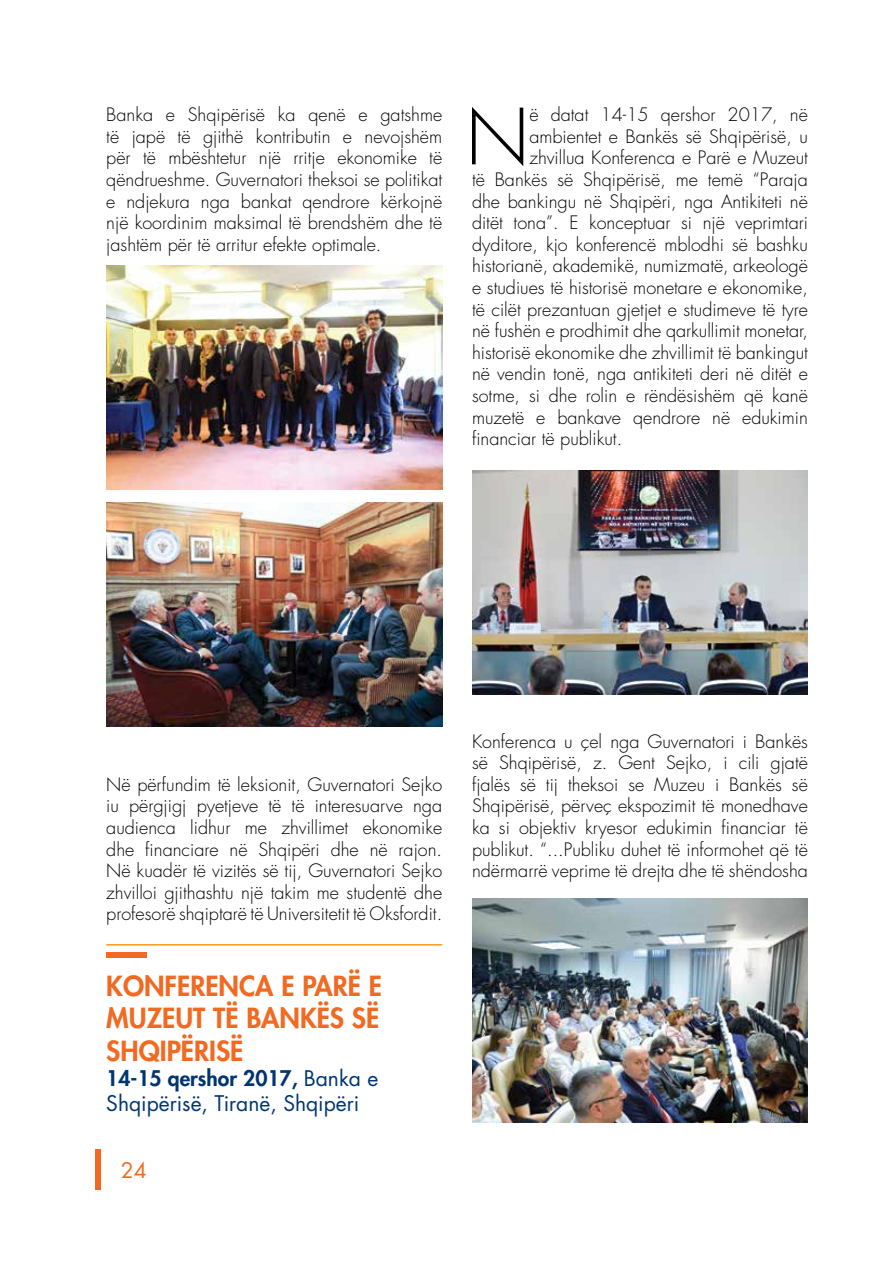
<style>
.page{position:relative;width:893px;height:1263px;background:#fff}
.page>*{position:absolute;margin:0;border:0;box-sizing:border-box;transform-origin:0 0}
.t1{font:300 75.3px "Futura Std";color:#000}
.t2{font:800 27px/32.4px "Futura Std";color:#f26921;text-align:justify}
.t3{font:21px/25.2px "Futura Std";color:#003571}
.t4{font:21px "Futura Std";color:#f26921}
.t5{font:300 18px/21.6px "Futura Std";color:#000;text-align:justify}
.s1{font-weight:800}
</style>
<div class="page">
<div style="left:95px;top:1149px;width:6px;height:40px;background:#f26921"></div>
<img style="left:106px;top:502px;width:336px;height:224px">
<img style="left:472px;top:899px;width:336px;height:224px">
<img style="left:472px;top:471px;width:336px;height:223px">
<div style="left:106px;top:952px;width:41px;height:5px;background:#f26921"></div>
<hr style="left:106px;top:944px;width:336px;height:1px;background:#f8971d">
<img style="left:106px;top:266px;width:336px;height:224px">
<p class="t5" style="left:106px;top:104px;width:337px">Banka e Shqipërisë ka qenë e gatshme të japë të gjithë kontributin e nevojshëm për të mbështetur një rritje ekonomike të qëndrueshme. Guvernatori theksoi se politikat e ndjekura nga bankat qendrore kërkojnë një koordinim maksimal të brendshëm dhe të jashtëm për të arritur efekte optimale.</p>
<h1 class="t1" style="left:466px;top:91px;width:65px">N</h1>
<p class="t5" style="left:529px;top:104px;width:280px">ë datat 14-15 qershor 2017, në</p>
<p class="t5" style="left:529px;top:126px;width:280px">ambientet e Bankës së Shqipërisë, u</p>
<p class="t5" style="left:529px;top:148px;width:280px">zhvillua Konferenca e Parë e Muzeut</p>
<p class="t5" style="left:472px;top:169px;width:337px">të Bankës së Shqipërisë, me temë “Paraja</p>
<p class="t5" style="left:472px;top:191px;width:337px">dhe bankingu në Shqipëri, nga Antikiteti në</p>
<p class="t5" style="left:472px;top:212px;width:337px">ditët tona”. E konceptuar si një veprimtari</p>
<p class="t5" style="left:472px;top:234px;width:337px">dyditore, kjo konferencë mblodhi së bashku</p>
<p class="t5" style="left:472px;top:256px;width:337px">historianë, akademikë, numizmatë, arkeologë</p>
<p class="t5" style="left:472px;top:277px;width:337px">e studiues të historisë monetare e ekonomike,</p>
<p class="t5" style="left:472px;top:299px;width:337px">të cilët prezantuan gjetjet e studimeve të tyre</p>
<p class="t5" style="left:472px;top:320px;width:337px">në fushën e prodhimit dhe qarkullimit monetar,</p>
<p class="t5" style="left:472px;top:342px;width:337px">historisë ekonomike dhe zhvillimit të bankingut</p>
<p class="t5" style="left:472px;top:364px;width:337px">në vendin tonë, nga antikiteti deri në ditët e</p>
<p class="t5" style="left:472px;top:385px;width:337px">sotme, si dhe rolin e rëndësishëm që kanë</p>
<p class="t5" style="left:472px;top:407px;width:337px">muzetë e bankave qendrore në edukimin</p>
<p class="t5" style="left:472px;top:428px;width:152px">financiar të publikut.</p>
<p class="t5" style="left:106px;top:774px;width:337px">Në përfundim të leksionit, Guvernatori Sejko iu përgjigj pyetjeve të të interesuarve nga audienca lidhur me zhvillimet ekonomike dhe financiare në Shqipëri dhe në rajon.<br>Në kuadër të vizitës së tij, Guvernatori Sejko zhvilloi gjithashtu një takim me studentë dhe profesorë shqiptarë të Universitetit të Oksfordit.</p>
<h2 class="t2" style="left:106px;top:970px;width:275px">KONFE RENCA E PARË E MUZEUT TË BANKËS SË SHQIPËRISË</h2>
<p class="t3" style="left:106px;top:1066px;width:274px"><span class="s1">14-15 QERSHOR 2017,</span> Banka e<br>Shqipërisë, Tiranë, Shqipëri</p>
<p class="t4" style="left:121px;top:1157px;width:27px">24</p>
<p class="t5" style="left:472px;top:731px;width:337px">Konferenca u çel nga Guvernatori i Bankës së Shqipërisë, z. Gent Sejko, i cili gjatë fjalës së tij theksoi se Muzeu i Bankës së Shqipërisë, përveç ekspozimit të monedhave ka si objektiv kryesor edukimin financiar të publikut. “...Publiku duhet të informohet që të ndërmarrë veprime të drejta dhe të shëndosha</p>
</div>
